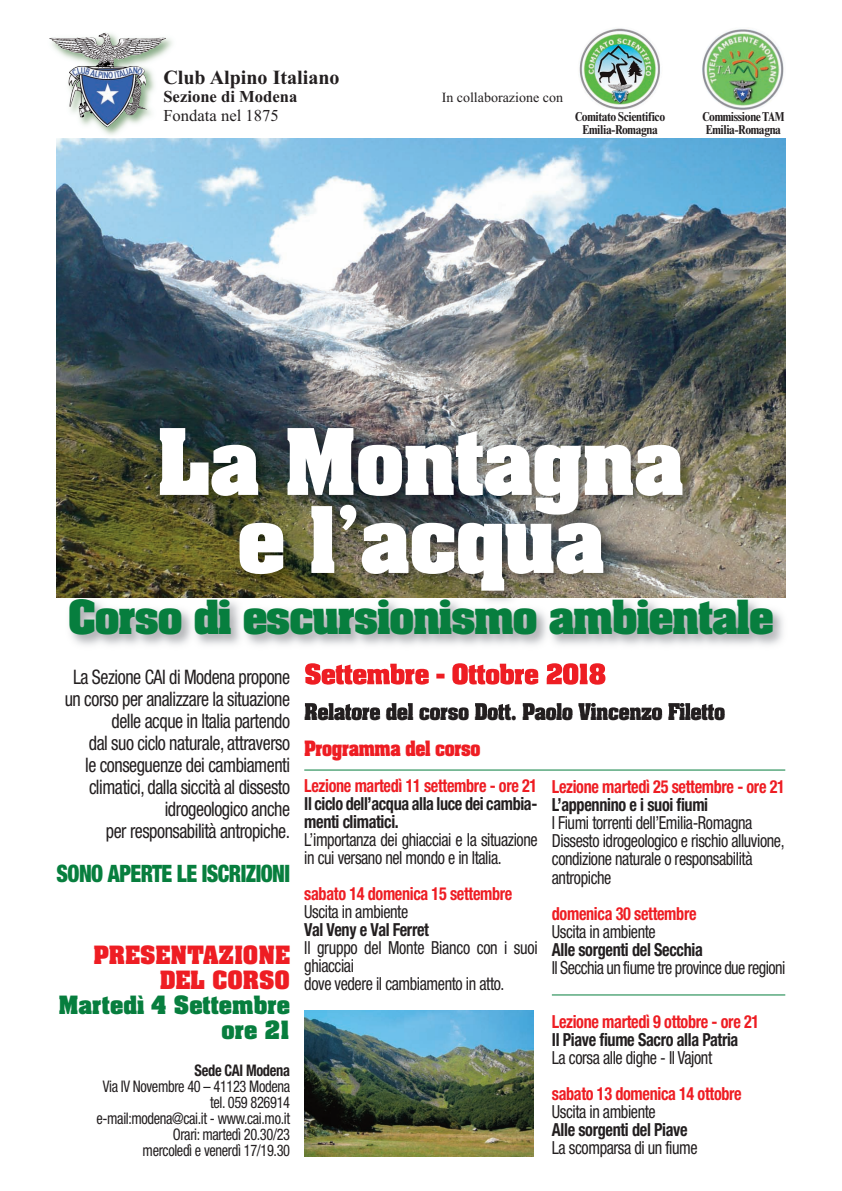
<style>
.page{position:relative;width:842px;height:1191px;background:#fff}
.page>*{position:absolute;margin:0;border:0;box-sizing:border-box;transform-origin:0 0}
.t1{font:700 78px/78px "Aachen";letter-spacing:-.015em;color:#fff;text-align:center}
.t2{font:700 40px "Aachen";letter-spacing:-.03em;color:#077e3e}
.t3{font:900 condensed 24px "Helvetica Neue";letter-spacing:-.025em;color:#077e3e;scale:.9 1}
.t4{font:700 21.5px/25px "Aachen";color:#077e3e;text-align:right}
.t5{font:700 21.5px/25px "Aachen";color:#ee1d23;text-align:right}
.t6{font:20.1px "Times New Roman PS Bold MT OTF";color:#231f20}
.t7{font:condensed 20px/22px "Helvetica Neue";letter-spacing:-.025em;color:#231f20;text-align:right;scale:.9 1}
.t8{font:700 20px "Aachen";letter-spacing:-.025em;color:#231f20;scale:.9 1}
.t9{font:condensed 18px/18px "Helvetica Neue";letter-spacing:-.025em;color:#231f20;scale:.9 1}
.t10{font:700 condensed 18px "Helvetica Neue";letter-spacing:-.02em;color:#ee1d23;scale:.9 1}
.t11{font:700 condensed 18px/18px "Helvetica Neue";letter-spacing:-.02em;color:#231f20;scale:.9 1}
.t12{font:700 18px "Aachen";letter-spacing:-.025em;color:#ee1d23;scale:.9 1}
.t13{font:16.6px "Times New Roman PS Bold MT OTF";color:#231f20}
.t14{font:16.6px "Times New Roman";color:#231f20}
.t15{font:condensed 16px/16px "Helvetica Neue";letter-spacing:-.025em;color:#231f20;text-align:right;scale:.9 1}
.t16{font:700 condensed 16px "Helvetica Neue";letter-spacing:-.02em;color:#231f20;scale:.9 1}
.t17{font:14px "Times New Roman";color:#231f20}
.t18{font:700 condensed 13px/13px "Times New Roman";letter-spacing:-.025em;color:#231f20}
</style>
<div class="page">
<img style="left:56px;top:32px;width:116px;height:122px">
<img style="left:49px;top:33px;width:117px;height:21px">
<img style="left:304px;top:1010px;width:230px;height:147px">
<hr style="left:552px;top:994px;width:233px;height:1px;background:#077e3e">
<img style="left:57px;top:138px;width:728px;height:273px">
<img style="left:703px;top:28px;width:81px;height:82px">
<img style="left:56px;top:411px;width:730px;height:303px">
<img style="left:305px;top:663px;width:172px;height:21px">
<img style="left:305px;top:703px;width:124px;height:11px">
<img style="left:57px;top:411px;width:728px;height:186px">
<img style="left:579px;top:28px;width:81px;height:82px">
<hr style="left:304px;top:769px;width:481px;height:1px;background:#077e3e">
<p class="t6" style="left:163px;top:65px;width:178px">Club Alpino Italiano</p>
<p class="t13" style="left:163px;top:87px;width:135px">Sezione di Modena</p>
<p class="t17" style="left:442px;top:89px;width:123px">In collaborazione con</p>
<p class="t14" style="left:163px;top:105px;width:117px">Fondata nel 1875</p>
<p class="t18" style="left:575px;top:111px;width:92px;text-align:center">Comitato Scientifico<br>Emilia-Romagna</p>
<p class="t18" style="left:702px;top:111px;width:83px">CommissioneTAM<br>Emilia-Romagna</p>
<h1 class="t1" style="left:158px;top:429px;width:527px">La Montagna e l’acqua</h1>
<h2 class="t2" style="left:68px;top:597px;width:707px">Corso di escursionismo ambientale</h2>
<p class="t7" style="left:65px;top:667px;width:252px">La Sezione CAI di Modena propone un corso per analizzare la situazione delle acque in Italia partendo<br>dal suo ciclo naturale, attraverso<br>le conseguenze dei cambiamenti climatici, dalla siccità al dissesto idrogeologico anche<br>per responsabilità antropiche.</p>
<h3 class="t3" style="left:57px;top:858px;width:261px">SONO APERTE LE ISCRIZIONI</h3>
<p class="t8" style="left:304px;top:701px;width:469px">Relatore del corso Dott. Paolo Vincenzo Filetto</p>
<p class="t12" style="left:304px;top:739px;width:197px">Programma del corso</p>
<p class="t10" style="left:304px;top:779px;width:260px">Lezione martedì 11 settembre - ore 21</p>
<p class="t11" style="left:304px;top:796px;width:260px">Il ciclo dell’acqua alla luce dei cambia&shy;menti climatici.</p>
<p class="t9" style="left:304px;top:832px;width:261px">L’importanza dei ghiacciai e la situazione in cui versano nel mondo e in Italia.</p>
<p class="t10" style="left:304px;top:887px;width:233px">sabato 14 domenica 15 settembre</p>
<p class="t9" style="left:304px;top:904px;width:117px">Uscita in ambiente</p>
<p class="t11" style="left:304px;top:922px;width:140px">Val Veny e Val Ferret</p>
<p class="t9" style="left:304px;top:940px;width:261px">Il gruppo del Monte Bianco con i suoi ghiacciai<br>dove vedere il cambiamento in atto.</p>
<p class="t10" style="left:552px;top:780px;width:260px">Lezione martedì 25 settembre - ore 21</p>
<p class="t11" style="left:552px;top:797px;width:175px">L’appennino e i suoi fiumi</p>
<p class="t9" style="left:552px;top:815px;width:260px">I Fiumi torrenti dell’Emilia-Romagna Dissesto idrogeologico e rischio alluvione, condizione naturale o responsabilità antropiche</p>
<p class="t10" style="left:552px;top:906px;width:162px">domenica 30 settembre</p>
<p class="t9" style="left:552px;top:923px;width:117px">Uscita in ambiente</p>
<p class="t11" style="left:552px;top:941px;width:169px">Alle sorgenti del Secchia</p>
<p class="t9" style="left:552px;top:959px;width:261px">Il Secchia un fiume tre province due regioni</p>
<p class="t10" style="left:552px;top:1014px;width:232px">Lezione martedì 9 ottobre - ore 21</p>
<p class="t11" style="left:552px;top:1031px;width:209px">Il Piave fiume Sacro alla Patria</p>
<p class="t9" style="left:552px;top:1049px;width:180px">La corsa alle dighe - Il Vajont</p>
<p class="t10" style="left:552px;top:1086px;width:213px">sabato 13 domenica 14 ottobre</p>
<p class="t9" style="left:552px;top:1103px;width:117px">Uscita in ambiente</p>
<p class="t11" style="left:552px;top:1121px;width:152px">Alle sorgenti del Piave</p>
<p class="t9" style="left:552px;top:1139px;width:164px">La scomparsa di un fiume</p>
<p class="t5" style="left:93px;top:943px;width:198px">PRESENTAZIONE<br>DEL CORSO</p>
<p class="t4" style="left:58px;top:993px;width:233px">Martedì 4 Settembre ore 21</p>
<p class="t16" style="left:195px;top:1064px;width:108px">Sede CAI Modena</p>
<p class="t15" style="left:97px;top:1079px;width:217px">Via IV Novembre 40 – 41123 Modena tel. 059 826914 e-mail:modena@cai.it - www.cai.mo.it<br>Orari: martedì 20.30/23<br>mercoledì e venerdì 17/19.30</p>
</div>
